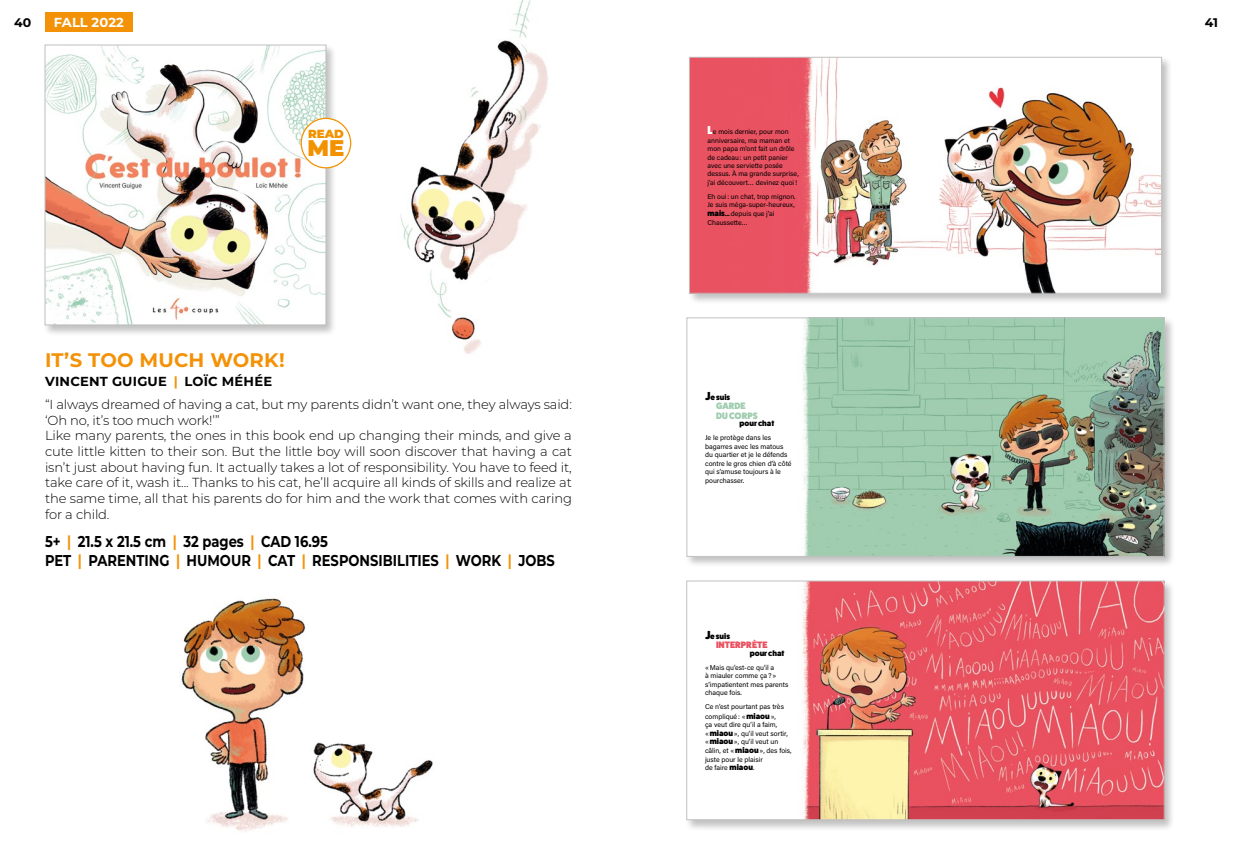
<style>
.page{position:relative;width:1234px;height:865px;background:#fff}
.page>*{position:absolute;margin:0;border:0;box-sizing:border-box;transform-origin:0 0}
.t1{font:900 22.62px "Montserrat";color:#f39200}
.t2{font:700 19.62px "Montserrat";letter-spacing:.01em;color:#f39207}
.t3{font:700 15.75px/19.6px "Montserrat";color:#000;scale:.83 1}
.t4{font:300 13.12px/15.8px "Montserrat";letter-spacing:-.01em;color:#000}
.t5{font:700 13.12px "Montserrat";letter-spacing:.005em;color:#fff}
.t6{font:700 12.5px "Montserrat";color:#000}
.t7{font:900 11.75px "Montserrat";color:#f39200}
.t8{font:800 9.38px/9.4px "Fat Frank";color:#a0cdb0}
.t9{font:800 9.38px "Fat Frank";color:#ea515f}
.t10{font:800 7.75px "Fat Frank";color:#000}
.t11{font:7px/8.6px "Acumin Pro";color:#000}
.s1{font-weight:700}
.s2{font-weight:700;color:#f39207}
.s3{color:#f39207}
.s4{font-family:"Fat Frank";font-weight:800;font-size:11.62px;color:#fff}
.s5{font-family:"Fat Frank";font-weight:800;font-size:7.75px}
.s6{font-size:11.75px}
</style>
<div class="page">
<div style="left:43px;top:43px;width:294px;height:293px;background:#000;opacity:.25"></div>
<img style="left:47px;top:47px;width:277px;height:276px">
<div style="left:45px;top:45px;width:281px;height:280px;border:1px solid #c1c0c0"></div>
<div style="left:301px;top:118px;width:49px;height:50px;background:#fff;border-radius:50%"></div>
<div style="left:300px;top:118px;width:51px;height:50px;border:1px solid #f39200;border-radius:50%"></div>
<div style="left:45px;top:12px;width:88px;height:19px;background:#f39207"></div>
<div style="left:687px;top:56px;width:485px;height:249px;background:#000;opacity:.25"></div>
<img style="left:691px;top:59px;width:468px;height:232px">
<div style="left:689px;top:57px;width:472px;height:236px;border:1px solid #c1c0c0"></div>
<div style="left:685px;top:317px;width:490px;height:251px;background:#000;opacity:.25"></div>
<img style="left:688px;top:320px;width:473px;height:234px">
<div style="left:686px;top:318px;width:477px;height:238px;border:1px solid #c1c0c0"></div>
<div style="left:684px;top:580px;width:490px;height:251px;background:#000;opacity:.25"></div>
<img style="left:688px;top:583px;width:474px;height:234px">
<div style="left:686px;top:581px;width:478px;height:238px;border:1px solid #c1c0c0"></div>
<img style="left:181px;top:598px;width:252px;height:234px">
<img style="left:400px;top:0;width:148px;height:354px">
<h3 class="t5" style="left:54px;top:13px;width:72px">FALL 2022</h3>
<h3 class="t6" style="left:14px;top:13px;width:19px">40</h3>
<h3 class="t6" style="left:1204px;top:13px;width:15px">41</h3>
<h3 class="t7" style="left:308px;top:125px;width:37px">READ</h3>
<h1 class="t1" style="left:307px;top:131px;width:38px">ME</h1>
<h2 class="t2" style="left:45px;top:346px;width:241px">IT’S TOO MUCH WORK!</h2>
<h3 class="t4" style="left:45px;top:369px;width:528px;line-height:23.1px"><span class="s1">VINCENT GUIGUE</span> <span class="s2">|</span> <span class="s1">LOÏC MÉHÉE<br></span>“I always dreamed of having a cat, but my parents didn’t want one, they always said:</h3>
<p class="t4" style="left:45px;top:411px;width:528px">‘Oh no, it’s too much work!’”<br>Like many parents, the ones in this book end up changing their minds, and give a cute little kitten to their son. But the little boy will soon discover that having a cat isn’t just about having fun. It actually takes a lot of responsibility. You have to feed it, take care of it, wash it... Thanks to his cat, he’ll acquire all kinds of skills and realize at the same time, all that his parents do for him and the work that comes with caring for a child.</p>
<h3 class="t3" style="left:45px;top:530px;width:615px">5+ <span class="s3">|</span> 21.5 x 21.5 cm <span class="s3">|</span> 32 pages <span class="s3">|</span> CAD 16.95<br>PET <span class="s3">|</span> PARENTING <span class="s3">|</span> HUMOUR <span class="s3">|</span> CAT <span class="s3">|</span> RESPONSIBILITIES <span class="s3">|</span> WORK <span class="s3">|</span> JOBS</h3>
<p class="t11" style="left:707px;top:127px;width:93px"><span class="s4">L</span>e mois dernier, pour mon anniversaire, ma maman et mon papa m’ont fait un drôle de cadeau: un petit panier avec une serviette posée dessus. À ma grande surprise, j’ai découvert… devinez quoi!</p>
<p class="t11" style="left:707px;top:192px;width:90px">Eh oui: un chat, trop mignon.<br>Je suis méga-super-heureux,</p>
<p class="t11" style="left:707px;top:209px;width:68px"><span class="s5">mais...</span> depuis que j’ai<br>Chaussette…</p>
<p class="t10" style="left:705px;top:393px;width:27px"><span class="s6">J</span>e suis</p>
<h3 class="t8" style="left:716px;top:401px;width:43px">GARDE<br>DU CORPS</h3>
<p class="t10" style="left:739px;top:419px;width:36px">pour chat</p>
<p class="t11" style="left:705px;top:433px;width:88px">Je le protège dans les bagarres avec les matous du quartier et je le défends contre le gros chien d’à côté qui s’amuse toujours à le pourchasser.</p>
<p class="t10" style="left:704px;top:632px;width:27px"><span class="s6">J</span>e suis</p>
<h3 class="t9" style="left:715px;top:640px;width:53px">INTERPRÈTE</h3>
<p class="t10" style="left:749px;top:649px;width:36px">pour chat</p>
<p class="t11" style="left:704px;top:662px;width:85px">«Mais qu’est-ce qu’il a<br>à miauler comme ça?» s’impatientent mes parents chaque fois.</p>
<p class="t11" style="left:704px;top:702px;width:80px;line-height:9.4px">Ce n’est pourtant pas très compliqué: «<span class="s5">miaou</span>»,</p>
<p class="t11" style="left:704px;top:720px;width:88px">ça veut dire qu’il a faim, «<span class="s5">miaou</span>», qu’il veut sortir, «<span class="s5">miaou</span>», qu’il veut un câlin, et «<span class="s5">miaou</span>», des fois, juste pour le plaisir<br>de faire <span class="s5">miaou</span>.</p>
</div>
